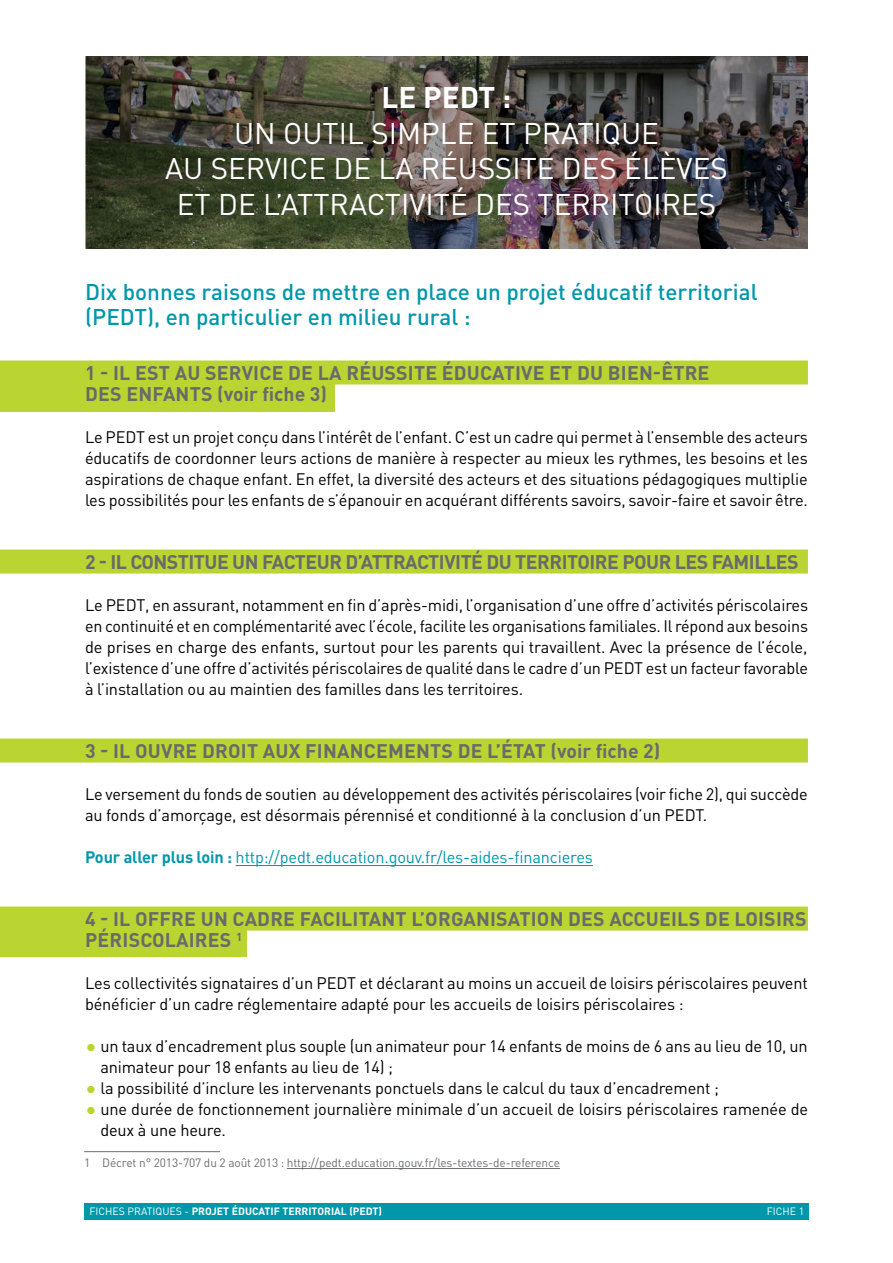
<style>
.page{position:relative;width:893px;height:1263px;background:#fff}
.page>*{position:absolute;margin:0;border:0;box-sizing:border-box;transform-origin:0 0}
.t1{font:29.55px/35.4px "DIN";color:#fff;text-align:center}
.t2{font:700 29.55px "DIN";color:#fff}
.t3{font:500 22.5px/25.5px "DIN Pro";color:#0097ab}
.t4{font:700 19.5px/21px "DIN Pro";letter-spacing:.01em;color:#696a6a}
.t5{font:700 19.5px "DIN Pro";letter-spacing:-.025em;color:#696a6a}
.t6{font:16.5px/21px "DIN Pro";letter-spacing:-.01em;color:#000}
.t7{font:16.5px "DIN Pro";letter-spacing:-.01em;color:#0097ab}
.t8{font:12px "DIN Pro";letter-spacing:-.01em;color:#6d6e71}
.t9{font:700 10.5px "DIN";color:#fff}
.t10{font:10.5px "DIN";color:#fff}
.s1{font-weight:700}
.s2{font-size:22.5px;color:#bad532}
.s3{font-weight:400}
</style>
<div class="page">
<div style="left:84px;top:1203px;width:725px;height:17px;background:#0097ab"></div>
<div style="left:0;top:378px;width:335px;height:33px;background:#bad532"></div>
<div style="left:0;top:923px;width:247px;height:34px;background:#bad532"></div>
<img style="left:85px;top:56px;width:723px;height:192px">
<div style="left:0;top:360px;width:808px;height:24px;background:#bad532"></div>
<div style="left:0;top:549px;width:808px;height:24px;background:#bad532"></div>
<div style="left:0;top:738px;width:808px;height:24px;background:#bad532"></div>
<hr style="left:236px;top:865px;width:357px;height:1px;background:#0097ab">
<div style="left:0;top:906px;width:808px;height:24px;background:#bad532"></div>
<hr style="left:84px;top:1151px;width:136px;height:1px;background:#6d6e71">
<hr style="left:287px;top:1168px;width:273px;height:1px;background:#6d6e71">
<h1 class="t2" style="left:382px;top:78px;width:131px">LE PEDT :</h1>
<h1 class="t1" style="left:165px;top:115px;width:564px">UN OUTIL SIMPLE ET PRATIQUE<br>AU SERVICE DE LA RÉUSSITE DES ÉLÈVES<br>ET DE L’ATTRACTIVITÉ DES TERRITOIRES</h1>
<h2 class="t3" style="left:85px;top:278px;width:674px">Dix bonnes raisons de mettre en place un projet éducatif territorial (PEDT), en particulier en milieu rural :</h2>
<p class="t4" style="left:85px;top:362px;width:626px">1 - IL EST AU SERVICE DE LA RÉUSSITE ÉDUCATIVE ET DU BI EN-ÊTRE<br>DES ENFANTS (VOIR FICHE 3)</p>
<p class="t6" style="left:85px;top:426px;width:724px;text-align:justify">Le PEdT est un projet conçu dans l’intérêt de l’enfant. C’est un cadre qui permet à l’ensemble des acteurs éducatifs de coordonner leurs actions de manière à respecter au mieux les rythmes, les besoins et les aspirations de chaque enfant. En effet, la diversité des acteurs et des situations pédagogiques multiplie les possibilités pour les enfants de s’épanouir en acquérant différents savoirs, savoir-faire et savoir être.</p>
<p class="t5" style="left:85px;top:549px;width:715px">2 - IL CONSTITUE UN FACTEUR D’ATTRACTIVITÉ DU TERRITOI RE POUR LES FAMI LLES</p>
<p class="t6" style="left:85px;top:594px;width:724px;text-align:justify">Le PEdT, en assurant, notamment en fin d’après-midi, l’organisation d’une offre d’activités périscolaires en continuité et en complémentarité avec l’école, facilite les organisations familiales. Il répond aux besoins de prises en charge des enfants, surtout pour les parents qui travaillent. Avec la présence de l’école, l’existence d’une offre d’activités périscolaires de qualité dans le cadre d’un PEdT est un facteur favorable à l’installation ou au maintien des familles dans les territoires.</p>
<p class="t4" style="left:85px;top:740px;width:577px">3 - IL OUVRE DROIT AUX FI NANCEMENTS DE L’ÉTAT (VOIR FICHE 2)</p>
<p class="t6" style="left:85px;top:783px;width:724px">Le versement du fonds de soutien au développement des activités périscolaires (voir fiche 2), qui succède au fonds d’amorçage, est désormais pérennisé et conditionné à la conclusion d’un PEdT.</p>
<p class="t7" style="left:85px;top:847px;width:509px"><span class="s1">POUR ALLER PLUS LOIN :</span> http://pedt.education.gouv.fr/les-aides-financieres</p>
<p class="t4" style="left:85px;top:908px;width:723px">4 - IL OFFRE UN CADRE FACI LITANT L’ORGANISATION DES ACCUEI LS DE LOISI RS<br>PÉRISCOLAI RES <sup>1</sup></p>
<p class="t6" style="left:85px;top:972px;width:724px">Les collectivités signataires d’un PEdT et déclarant au moins un accueil de loisirs périscolaires peuvent bénéficier d’un cadre réglementaire adapté pour les accueils de loisirs périscolaires :</p>
<p class="t6" style="left:100px;top:1035px;width:709px;text-indent:-15px"><span class="s2">•</span> un taux d’encadrement plus souple (un animateur pour 14 enfants de moins de 6 ans au lieu de 10, un animateur pour 18 enfants au lieu de 14) ;</p>
<p class="t6" style="left:85px;top:1077px;width:635px"><span class="s2">•</span> la possibilité d’inclure les intervenants ponctuels dans le calcul du taux d’encadrement ;</p>
<p class="t6" style="left:100px;top:1098px;width:709px;text-indent:-15px"><span class="s2">•</span> une durée de fonctionnement journalière minimale d’un accueil de loisirs périscolaires ramenée de deux à une heure.</p>
<p class="t8" style="left:84px;top:1155px;width:477px">1 Décret n° 2013-707 du 2 août 2013 : http://pedt.education.gouv.fr/les-textes-de-reference</p>
<p class="t9" style="left:89px;top:1205px;width:271px"><span class="s3">FICHES PRATIQUES -</span> PROJET ÉDUCATIF TERRITORIAL (PEDT</p>
<p class="t9" style="left:379px;top:1205px;width:5px">)</p>
<p class="t10" style="left:767px;top:1205px;width:39px">FICHE 1</p>
</div>
